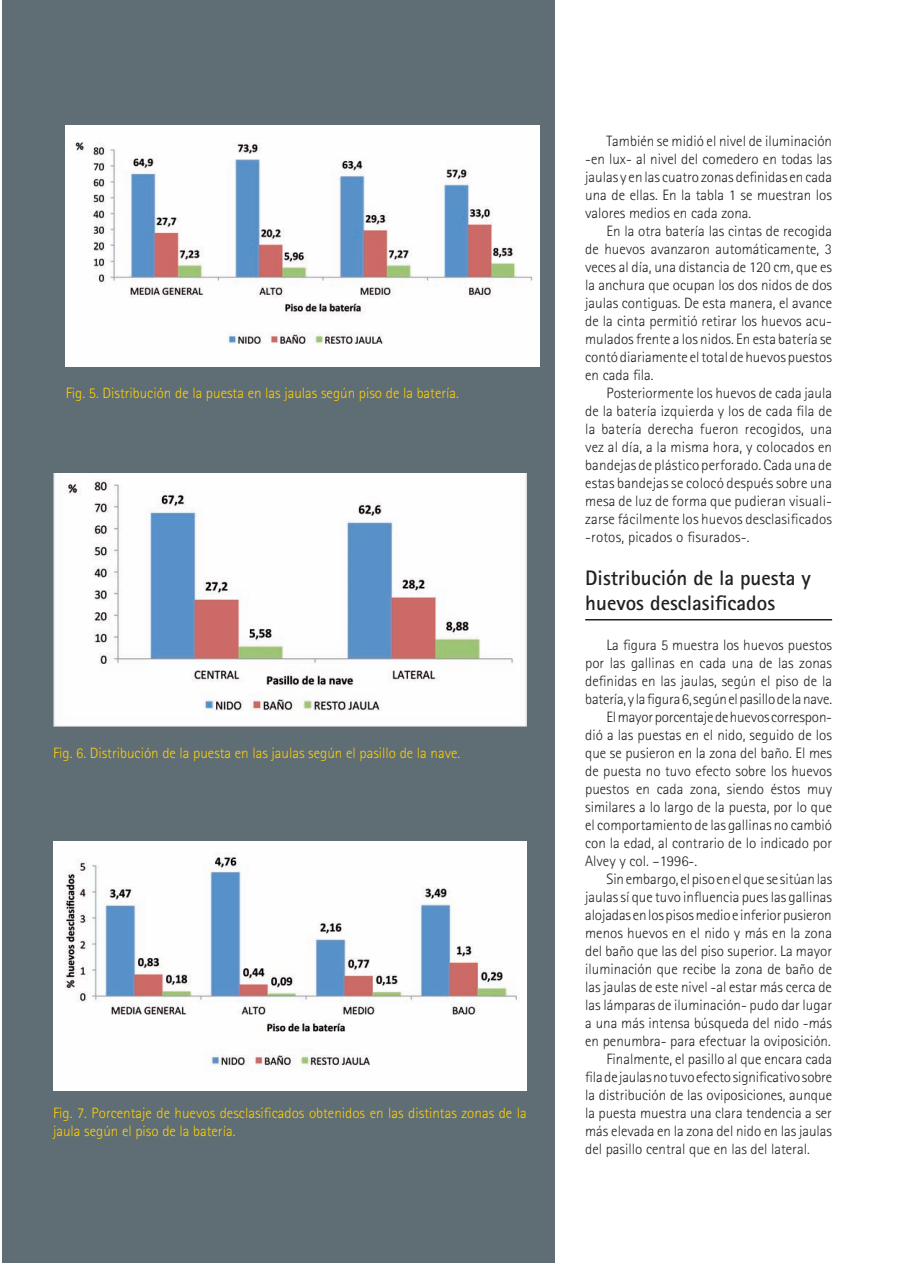
<style>
.page{position:relative;width:898px;height:1263px;background:#fff}
.page>*{position:absolute;margin:0;border:0;box-sizing:border-box;transform-origin:0 0}
.pregunta{font:700 21px/25.2px "Rotis Sans Serif";color:#231f20}
.CUERPO_TEXTO{font:300 15px/18px "Rotis Sans Serif";color:#231f20;text-align:justify}
.leyenda_fotos{font:300 15px/18px "Rotis Sans Serif";color:#fed006}
</style>
<div class="page">
<div style="left:2px;top:0;width:552px;height:1263px;background:#5f6d75"></div>
<hr style="left:585px;top:619px;width:246px;height:1px;background:#231f20">
<img style="left:66px;top:125px;width:473px;height:242px">
<img style="left:53px;top:474px;width:473px;height:252px">
<img style="left:53px;top:842px;width:473px;height:249px">
<p class="leyenda_fotos" style="left:66px;top:384px;width:394px">Fig. 5. Distribución de la puesta en las jaulas según piso de la batería.</p>
<p class="leyenda_fotos" style="left:53px;top:744px;width:408px">Fig. 6. Distribución de la puesta en las jaulas según el pasillo de la nave.</p>
<p class="leyenda_fotos" style="left:53px;top:1104px;width:475px">Fig. 7. Porcentaje de huevos desclasificados obtenidos en las distintas zonas de la jaula según el piso de la batería.</p>
<p class="CUERPO_TEXTO" style="left:585px;top:132px;width:248px;text-indent:21px">También se midió el nivel de iluminación -en lux- al nivel del comedero en todas las jaulas y en las cuatro zonas definidas en cada una de ellas. En la tabla 1 se muestran los valores medios en cada zona.</p>
<p class="CUERPO_TEXTO" style="left:585px;top:222px;width:248px;text-indent:21px">En la otra batería las cintas de recogida de huevos avanzaron automáticamente, 3 veces al día, una distancia de 120 cm, que es la anchura que ocupan los dos nidos de dos jaulas contiguas. De esta manera, el avance de la cinta permitió retirar los huevos acu&shy;mulados frente a los nidos. En esta batería se contó diariamente el total de huevos puestos en cada fila.</p>
<p class="CUERPO_TEXTO" style="left:585px;top:384px;width:248px;text-indent:21px">Posteriormente los huevos de cada jaula de la batería izquierda y los de cada fila de la batería derecha fueron recogidos, una vez al día, a la misma hora, y colocados en bandejas de plástico perforado. Cada una de estas bandejas se colocó después sobre una mesa de luz de forma que pudieran visuali&shy;zarse fácilmente los huevos desclasificados -rotos, picados o fisurados-.</p>
<p class="pregunta" style="left:585px;top:565px;width:227px">Distribución de la puesta y huevos desclasificados</p>
<p class="CUERPO_TEXTO" style="left:585px;top:636px;width:248px;text-indent:21px">La figura 5 muestra los huevos puestos por las gallinas en cada una de las zonas definidas en las jaulas, según el piso de la batería, y la figura 6, según el pasillo de la nave.</p>
<p class="CUERPO_TEXTO" style="left:585px;top:708px;width:248px;text-indent:21px">El mayor porcentaje de huevos correspon&shy;dió a las puestas en el nido, seguido de los que se pusieron en la zona del baño. El mes de puesta no tuvo efecto sobre los huevos puestos en cada zona, siendo éstos muy similares a lo largo de la puesta, por lo que el comportamiento de las gallinas no cambió con la edad, al contrario de lo indicado por Alvey y col. –1996-.</p>
<p class="CUERPO_TEXTO" style="left:585px;top:870px;width:248px;text-indent:21px">Sin embargo, el piso en el que se sitúan las jaulas sí que tuvo influencia pues las gallinas alojadas en los pisos medio e inferior pusieron menos huevos en el nido y más en la zona del baño que las del piso superior. La mayor iluminación que recibe la zona de baño de las jaulas de este nivel -al estar más cerca de las lámparas de iluminación- pudo dar lugar a una más intensa búsqueda del nido -más en penumbra- para efectuar la oviposición.</p>
<p class="CUERPO_TEXTO" style="left:585px;top:1050px;width:248px;text-indent:21px">Finalmente, el pasillo al que encara cada fila de jaulas no tuvo efecto significativo sobre la distribución de las oviposiciones, aunque la puesta muestra una clara tendencia a ser más elevada en la zona del nido en las jaulas del pasillo central que en las del lateral.</p>
</div>
